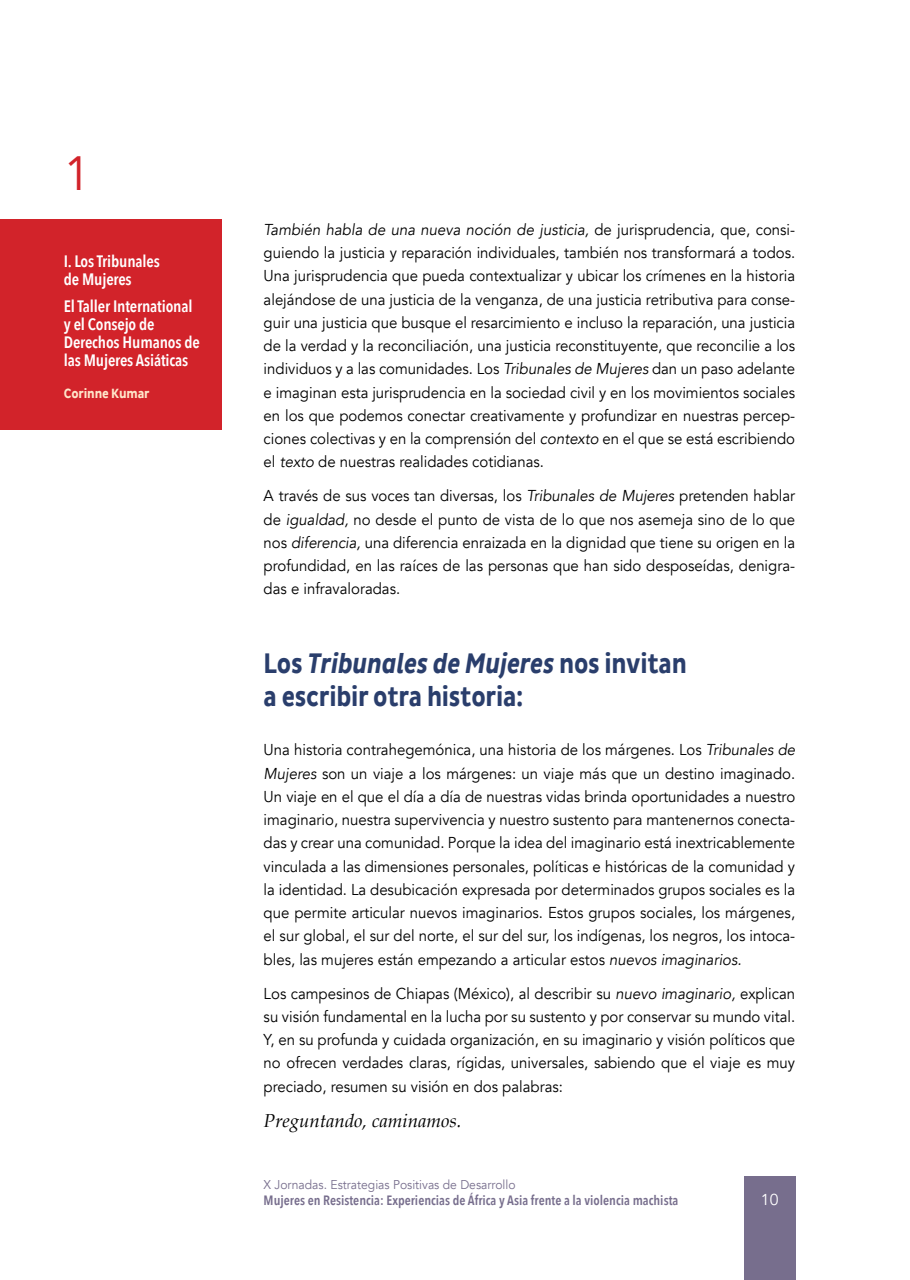
<style>
.page{position:relative;width:910px;height:1280px;background:#fff}
.page>*{position:absolute;margin:0;border:0;box-sizing:border-box;transform-origin:0 0}
.t1{font:48px "Avenir";color:#d2232a}
.t2{font:700 condensed 28.5px/33.8px "Pluto Sans W01";letter-spacing:-.01em;color:#2a3e6c;scale:.9 1}
.t3{font:italic 18.75px "Book Antiqua";color:#000}
.t4{font:600 16.5px/18px "Avenir Next Condensed";letter-spacing:-.01em;color:#fff}
.t5{font:15.75px/23.2px "Avenir";color:#000;text-align:justify;scale:.95 1}
.t6{font:15.75px "Avenir";color:#fff}
.t7{font:600 13.5px "Avenir Next Condensed";color:#776e8d}
.t8{font:700 condensed 13.5px "Pluto Sans W01";letter-spacing:-.01em;color:#ffe6ca;scale:.95 1}
.t9{font:12.75px "Avenir";color:#776e8d;scale:.95 1}
.s1{font-style:italic}
</style>
<div class="page">
<div style="left:744px;top:1176px;width:51px;height:104px;background:#776e8d"></div>
<div style="left:0;top:219px;width:221px;height:210px;background:#d2232a"></div>
<h1 class="t1" style="left:64px;top:145px;width:28px">1</h1>
<p class="t4" style="left:64px;top:252px;width:98px">I. Los Tribunales de Mujeres</p>
<p class="t4" style="left:64px;top:296px;width:138px">El Taller International y el Consejo de<br>Derechos Humanos de las Mujeres Asiáticas</p>
<p class="t8" style="left:64px;top:386px;width:92px">Corinne Kumar</p>
<p class="t5" style="left:264px;top:218px;width:561px"><span class="s1">También habla de una nueva noción de justicia,</span> de jurisprudencia, que, consi&shy;guiendo la justicia y reparación individuales, también nos transformará a todos.<br>Una jurisprudencia que pueda contextualizar y ubicar los crímenes en la historia alejándose de una justicia de la venganza, de una justicia retributiva para conse&shy;guir una justicia que busque el resarcimiento e incluso la reparación, una justicia de la verdad y la reconciliación, una justicia reconstituyente, que reconcilie a los individuos y a las comunidades. Los <span class="s1">Tribunales de Mujeres</span> dan un paso adelante e imaginan esta jurisprudencia en la sociedad civil y en los movimientos sociales en los que podemos conectar creativamente y profundizar en nuestras percep&shy;ciones colectivas y en la comprensión del <span class="s1">contexto</span> en el que se está escribiendo el <span class="s1">texto</span> de nuestras realidades cotidianas.</p>
<p class="t5" style="left:264px;top:484px;width:561px">A través de sus voces tan diversas, los <span class="s1">Tribunales de Mujeres</span> pretenden hablar de <span class="s1">igualdad,</span> no desde el punto de vista de lo que nos asemeja sino de lo que nos <span class="s1">diferencia,</span> una diferencia enraizada en la dignidad que tiene su origen en la profundidad, en las raíces de las personas que han sido desposeídas, denigra&shy;das e infravaloradas.</p>
<h2 class="t2" style="left:264px;top:646px;width:472px">Los <span class="s1">Tribunales de Mujeres</span> nos invitan a escribir otra historia:</h2>
<p class="t5" style="left:264px;top:738px;width:561px">Una historia contrahegemónica, una historia de los márgenes. Los <span class="s1">Tribunales de Mujeres</span> son un viaje a los márgenes: un viaje más que un destino imaginado.<br>Un viaje en el que el día a día de nuestras vidas brinda oportunidades a nuestro imaginario, nuestra supervivencia y nuestro sustento para mantenernos conecta&shy;das y crear una comunidad. Porque la idea del imaginario está inextricablemente vinculada a las dimensiones personales, políticas e históricas de la comunidad y la identidad. La desubicación expresada por determinados grupos sociales es la que permite articular nuevos imaginarios. Estos grupos sociales, los márgenes, el sur global, el sur del norte, el sur del sur, los indígenas, los negros, los intoca&shy;bles, las mujeres están empezando a articular estos <span class="s1">nuevos imaginarios.</span></p>
<p class="t5" style="left:264px;top:982px;width:561px">Los campesinos de Chiapas (México), al describir su <span class="s1">nuevo imaginario,</span> explican su visión fundamental en la lucha por su sustento y por conservar su mundo vital.<br>Y, en su profunda y cuidada organización, en su imaginario y visión políticos que no ofrecen verdades claras, rígidas, universales, sabiendo que el viaje es muy preciado, resumen su visión en dos palabras:</p>
<p class="t3" style="left:264px;top:1109px;width:199px">Preguntando, caminamos.</p>
<p class="t9" style="left:264px;top:1177px;width:267px">X Jornadas. Estrategias Positivas de Desarrollo</p>
<p class="t7" style="left:264px;top:1189px;width:416px">Mujeres en Resistencia: Experiencias de África y Asia frente a la violencia machista</p>
<p class="t6" style="left:761px;top:1190px;width:19px">10</p>
</div>
